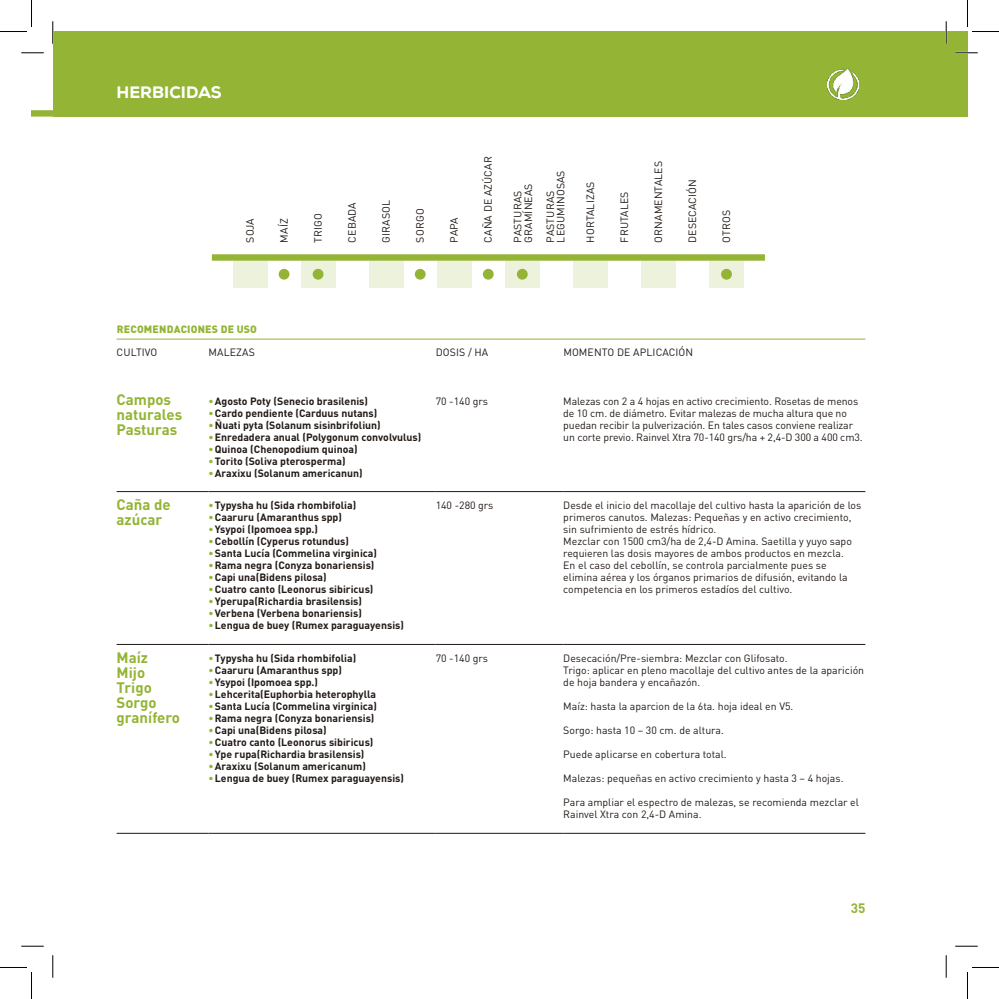
<style>
.page{position:relative;width:999px;height:999px;background:#fff}
.page>*{position:absolute;margin:0;border:0;box-sizing:border-box;transform-origin:0 0}
.t1{font:800 16.5px "Nexa";color:#fff}
.t2{font:700 15px/15px "DIN Pro";color:#93b434}
.t3{font:700 13.5px "DIN Pro";color:#93b434}
.t4{font:10.5px/12px "DIN Pro";color:#211915}
.t5{font:700 10.5px "DIN Pro";color:#211915}
.t6{font:900 10.5px "DIN Pro";letter-spacing:.02em;color:#93b434}
.s1{color:#93b434}
</style>
<div class="page">
<hr style="left:117px;top:339px;width:748px;height:1px;background:#93b434">
<svg style="left:32px;top:31px;width:935px;height:86px"></svg>
<div style="left:53px;top:32px;width:914px;height:85px;background:#93b434"></div>
<hr style="left:117px;top:491px;width:91px;height:1px;background:#211915">
<hr style="left:208px;top:491px;width:227px;height:1px;background:#211915">
<hr style="left:435px;top:491px;width:128px;height:1px;background:#211915">
<hr style="left:563px;top:491px;width:302px;height:1px;background:#211915">
<hr style="left:117px;top:644px;width:91px;height:1px;background:#211915">
<hr style="left:208px;top:644px;width:227px;height:1px;background:#211915">
<hr style="left:435px;top:644px;width:128px;height:1px;background:#211915">
<hr style="left:563px;top:644px;width:302px;height:1px;background:#211915">
<hr style="left:117px;top:832px;width:91px;height:1px;background:#211915">
<hr style="left:208px;top:832px;width:227px;height:1px;background:#211915">
<hr style="left:435px;top:832px;width:128px;height:1px;background:#211915">
<hr style="left:563px;top:832px;width:302px;height:1px;background:#211915">
<div style="left:233px;top:261px;width:34px;height:27px;background:#ecf2db"></div>
<div style="left:301px;top:261px;width:34px;height:27px;background:#ecf2db"></div>
<div style="left:369px;top:261px;width:34px;height:27px;background:#ecf2db"></div>
<div style="left:437px;top:261px;width:34px;height:27px;background:#ecf2db"></div>
<div style="left:505px;top:261px;width:34px;height:27px;background:#ecf2db"></div>
<div style="left:573px;top:261px;width:34px;height:27px;background:#ecf2db"></div>
<div style="left:641px;top:261px;width:34px;height:27px;background:#ecf2db"></div>
<div style="left:709px;top:261px;width:34px;height:27px;background:#ecf2db"></div>
<div style="left:212px;top:254px;width:553px;height:7px;background:#93b434"></div>
<div style="left:279px;top:269px;width:10px;height:10px;background:#93b434;border-radius:50%"></div>
<div style="left:313px;top:269px;width:10px;height:10px;background:#93b434;border-radius:50%"></div>
<div style="left:415px;top:269px;width:10px;height:10px;background:#93b434;border-radius:50%"></div>
<div style="left:483px;top:269px;width:10px;height:10px;background:#93b434;border-radius:50%"></div>
<div style="left:517px;top:269px;width:10px;height:10px;background:#93b434;border-radius:50%"></div>
<div style="left:721px;top:269px;width:11px;height:10px;background:#93b434;border-radius:50%"></div>
<img style="left:828px;top:68px;width:30px;height:32px">
<hr style="left:21px;top:52px;width:23px;height:2px;background:#fff">
<hr style="left:955px;top:52px;width:22px;height:2px;background:#fff">
<hr style="left:52px;top:21px;width:2px;height:23px;background:#fff">
<hr style="left:945px;top:21px;width:2px;height:23px;background:#fff">
<svg style="left:21px;top:53px;width:23px;height:1px"></svg>
<svg style="left:955px;top:53px;width:22px;height:1px"></svg>
<svg style="left:21px;top:945px;width:23px;height:1px"></svg>
<svg style="left:955px;top:945px;width:22px;height:1px"></svg>
<svg style="left:53px;top:21px;width:1px;height:23px"></svg>
<svg style="left:53px;top:955px;width:1px;height:22px"></svg>
<svg style="left:945px;top:21px;width:1px;height:23px"></svg>
<svg style="left:945px;top:955px;width:1px;height:22px"></svg>
<svg style="left:0;top:0;width:32px;height:32px"></svg>
<svg style="left:0;top:967px;width:32px;height:31px"></svg>
<svg style="left:967px;top:0;width:31px;height:32px"></svg>
<svg style="left:967px;top:967px;width:31px;height:31px"></svg>
<h1 class="t1" style="left:117px;top:82px;width:107px">HERBICIDAS</h1>
<p class="t4" style="left:243px;top:242px;width:26px;rotate:-90deg">SOJA</p>
<p class="t4" style="left:277px;top:242px;width:26px;rotate:-90deg">MAÍZ</p>
<p class="t4" style="left:311px;top:242px;width:31px;rotate:-90deg">TRIGO</p>
<p class="t4" style="left:345px;top:242px;width:42px;rotate:-90deg">CEBADA</p>
<p class="t4" style="left:379px;top:242px;width:44px;rotate:-90deg">GIRASOL</p>
<p class="t4" style="left:413px;top:242px;width:35px;rotate:-90deg">SORGO</p>
<p class="t4" style="left:447px;top:242px;width:27px;rotate:-90deg">PAPA</p>
<p class="t4" style="left:481px;top:242px;width:88px;rotate:-90deg">CAÑA DE AZÚCAR</p>
<p class="t4" style="left:512px;top:242px;width:61px;line-height:10.5px;rotate:-90deg">PASTURAS<br>GRAMÍNEAS</p>
<p class="t4" style="left:544px;top:242px;width:74px;line-height:10.5px;rotate:-90deg">PASTURAS<br>LEGUMINOSAS</p>
<p class="t4" style="left:584px;top:242px;width:62px;rotate:-90deg">HORTALIZAS</p>
<p class="t4" style="left:618px;top:242px;width:52px;rotate:-90deg">FRUTALES</p>
<p class="t4" style="left:652px;top:242px;width:83px;rotate:-90deg">ORNAMENTALES</p>
<p class="t4" style="left:686px;top:242px;width:64px;rotate:-90deg">DESECACIÓN</p>
<p class="t4" style="left:720px;top:242px;width:34px;rotate:-90deg">OTROS</p>
<p class="t6" style="left:117px;top:320px;width:142px">RECOMENDACIONES DE USO</p>
<p class="t4" style="left:117px;top:346px;width:42px">CULTIVO</p>
<p class="t4" style="left:208px;top:346px;width:48px">MALEZAS</p>
<p class="t4" style="left:435px;top:346px;width:54px">DOSIS / HA</p>
<p class="t4" style="left:563px;top:346px;width:131px">MOMENTO DE APLICACIÓN</p>
<h2 class="t2" style="left:117px;top:390px;width:67px">Campos naturales<br>Pasturas</h2>
<p class="t5" style="left:208px;top:392px;width:161px"><span class="s1">•</span>Agosto Poty (Senecio brasilenis)</p>
<p class="t5" style="left:208px;top:404px;width:170px"><span class="s1">•</span>Cardo pendiente (Carduus nutans)</p>
<p class="t5" style="left:208px;top:416px;width:174px"><span class="s1">•</span>Ñuati pyta (Solanum sisinbrifoliun)</p>
<p class="t5" style="left:208px;top:428px;width:214px"><span class="s1">•</span>Enredadera anual (Polygonum convolvulus)</p>
<p class="t5" style="left:208px;top:440px;width:150px"><span class="s1">•</span>Quinoa (Chenopodium quinoa)</p>
<p class="t5" style="left:208px;top:452px;width:139px"><span class="s1">•</span>Torito (Soliva pterosperma)</p>
<p class="t5" style="left:208px;top:464px;width:156px"><span class="s1">•</span>Araxixu (Solanum americanun)</p>
<h2 class="t2" style="left:117px;top:495px;width:56px">Caña de azúcar</h2>
<p class="t5" style="left:208px;top:497px;width:149px"><span class="s1">•</span>Typysha hu (Sida rhombifolia)</p>
<p class="t5" style="left:208px;top:509px;width:135px"><span class="s1">•</span>Caaruru (Amaranthus spp)</p>
<p class="t5" style="left:208px;top:521px;width:111px"><span class="s1">•</span>Ysypoi (Ipomoea spp.)</p>
<p class="t5" style="left:208px;top:533px;width:142px"><span class="s1">•</span>Cebollín (Cyperus rotundus)</p>
<p class="t5" style="left:208px;top:545px;width:170px"><span class="s1">•</span>Santa Lucía (Commelina virginica)</p>
<p class="t5" style="left:208px;top:557px;width:167px"><span class="s1">•</span>Rama negra (Conyza bonariensis)</p>
<p class="t5" style="left:208px;top:569px;width:120px"><span class="s1">•</span>Capi una(Bidens pilosa)</p>
<p class="t5" style="left:208px;top:581px;width:166px"><span class="s1">•</span>Cuatro canto (Leonorus sibiricus)</p>
<p class="t5" style="left:208px;top:593px;width:155px"><span class="s1">•</span>Yperupa(Richardia brasilensis)</p>
<p class="t5" style="left:208px;top:605px;width:155px"><span class="s1">•</span>Verbena (Verbena bonariensis)</p>
<p class="t5" style="left:208px;top:617px;width:197px"><span class="s1">•</span>Lengua de buey (Rumex paraguayensis)</p>
<h2 class="t2" style="left:117px;top:648px;width:65px">Maíz<br>Mijo<br>Trigo<br>Sorgo granífero</h2>
<p class="t5" style="left:208px;top:649px;width:149px"><span class="s1">•</span>Typysha hu (Sida rhombifolia)</p>
<p class="t5" style="left:208px;top:661px;width:135px"><span class="s1">•</span>Caaruru (Amaranthus spp)</p>
<p class="t5" style="left:208px;top:673px;width:111px"><span class="s1">•</span>Ysypoi (Ipomoea spp.)</p>
<p class="t5" style="left:208px;top:685px;width:169px"><span class="s1">•</span>Lehcerita(Euphorbia heterophylla</p>
<p class="t5" style="left:208px;top:697px;width:170px"><span class="s1">•</span>Santa Lucía (Commelina virginica)</p>
<p class="t5" style="left:208px;top:709px;width:167px"><span class="s1">•</span>Rama negra (Conyza bonariensis)</p>
<p class="t5" style="left:208px;top:721px;width:120px"><span class="s1">•</span>Capi una(Bidens pilosa)</p>
<p class="t5" style="left:208px;top:733px;width:166px"><span class="s1">•</span>Cuatro canto (Leonorus sibiricus)</p>
<p class="t5" style="left:208px;top:745px;width:157px"><span class="s1">•</span>Ype rupa(Richardia brasilensis)</p>
<p class="t5" style="left:208px;top:757px;width:159px"><span class="s1">•</span>Araxixu (Solanum americanum)</p>
<p class="t5" style="left:208px;top:769px;width:197px"><span class="s1">•</span>Lengua de buey (Rumex paraguayensis)</p>
<p class="t4" style="left:435px;top:394px;width:54px">70 -140 grs</p>
<p class="t4" style="left:563px;top:394px;width:301px">Malezas con 2 a 4 hojas en activo crecimiento. Rosetas de menos de 10 cm. de diámetro. Evitar malezas de mucha altura que no puedan recibir la pulverización. En tales casos conviene realizar un corte previo. Rainvel Xtra 70-140 grs/ha + 2,4-D 300 a 400 cm3.</p>
<p class="t4" style="left:435px;top:499px;width:59px">140 -280 grs</p>
<p class="t4" style="left:563px;top:499px;width:299px">Desde el inicio del macollaje del cultivo hasta la aparición de los primeros canutos. Malezas: Pequeñas y en activo crecimiento, sin sufrimiento de estrés hídrico.<br>Mezclar con 1500 cm3/ha de 2,4-D Amina. Saetilla y yuyo sapo requieren las dosis mayores de ambos productos en mezcla.<br>En el caso del cebollín, se controla parcialmente pues se elimina aérea y los órganos primarios de difusión, evitando la competencia en los primeros estadíos del cultivo.</p>
<p class="t4" style="left:435px;top:652px;width:54px">70 -140 grs</p>
<p class="t4" style="left:563px;top:652px;width:302px">Desecación/Pre-siembra: Mezclar con Glifosato.<br>Trigo: aplicar en pleno macollaje del cultivo antes de la aparición de hoja bandera y encañazón.</p>
<p class="t4" style="left:563px;top:700px;width:231px">Maíz: hasta la aparcion de la 6ta. hoja ideal en V5.</p>
<p class="t4" style="left:563px;top:724px;width:162px">Sorgo: hasta 10 – 30 cm. de altura.</p>
<p class="t4" style="left:563px;top:748px;width:165px">Puede aplicarse en cobertura total.</p>
<p class="t4" style="left:563px;top:772px;width:282px">Malezas: pequeñas en activo crecimiento y hasta 3 – 4 hojas.</p>
<p class="t4" style="left:563px;top:796px;width:297px">Para ampliar el espectro de malezas, se recomienda mezclar el<br>Rainvel Xtra con 2,4-D Amina.</p>
<p class="t3" style="left:850px;top:896px;width:16px">35</p>
</div>
